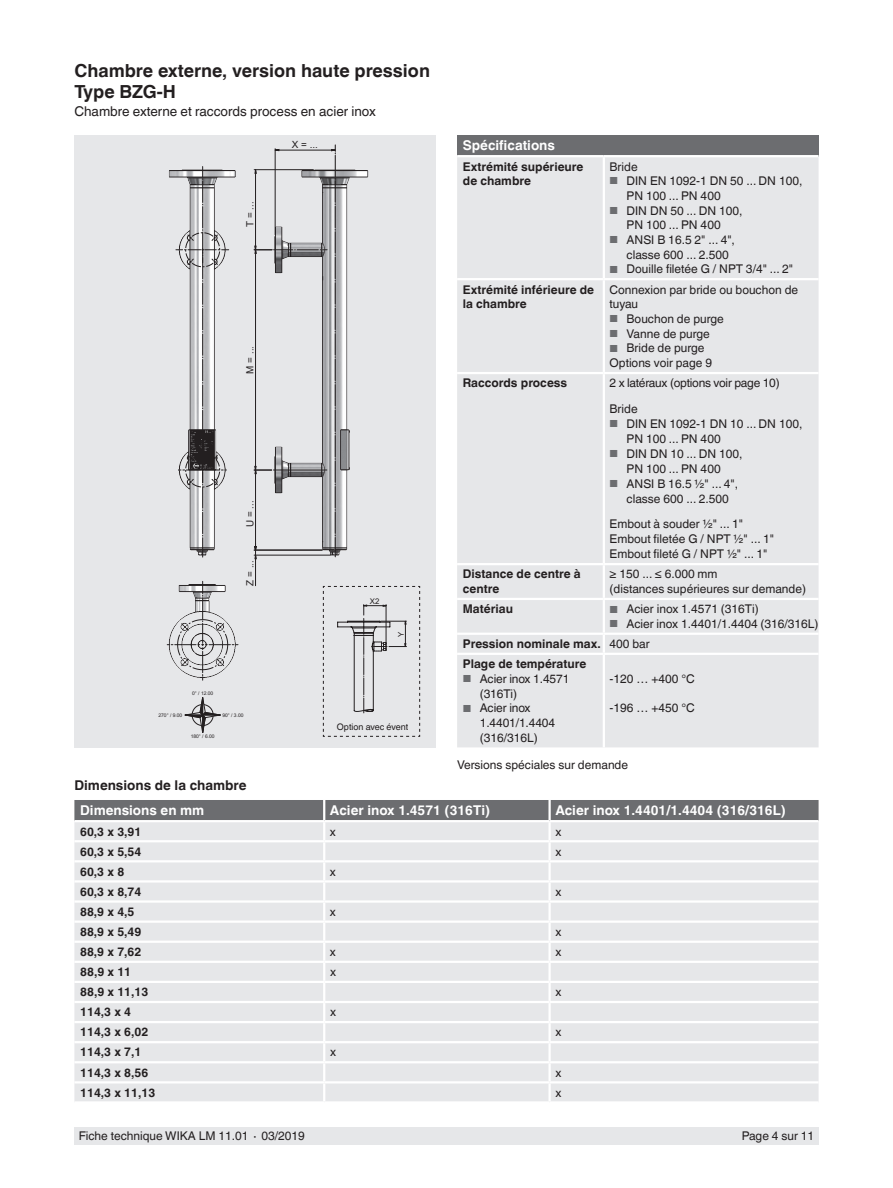
<style>
.page{position:relative;width:893px;height:1188px;background:#fff}
.page>*{position:absolute;margin:0;border:0;box-sizing:border-box;transform-origin:0 0}
.t1{font:700 18px/21px "Helvetica World";color:#231f20}
.t2{font:700 13.5px "Helvetica World";color:#fff}
.t3{font:13.5px "Helvetica World";color:#231f20}
.t4{font:700 13.5px "Helvetica World";color:#231f20}
.t5{font:12px/14.7px "Helvetica World";color:#231f20}
.t6{font:700 12px/14.7px "Helvetica World";color:#231f20}
.t7{font:12px/25.5px "Helvetica World";letter-spacing:-.02em;color:#231f20}
.t8{font:9.9px "Arial";color:#231f20}
.t9{font:9px "Helvetica World";color:#231f20}
.t10{font:7.8px "Arial";color:#231f20}
.t11{font:4.95px "Arial";color:#231f20}
.s1{font-size:10.2px;color:#6c6d70}
.s2{font-weight:700}
</style>
<div class="page">
<div style="left:74px;top:1128px;width:745px;height:17px;background:#e6e7e9"></div>
<div style="left:74px;top:135px;width:362px;height:612px;background:#e6e7e9"></div>
<svg style="left:167px;top:145px;width:253px;height:592px"></svg>
<div style="left:457px;top:135px;width:362px;height:21px;background:#6c6d70"></div>
<div style="left:457px;top:157px;width:362px;height:590px;background:#e6e7e9"></div>
<div style="left:457px;top:565px;width:362px;height:33px;background:#e6e7e9"></div>
<hr style="left:457px;top:278px;width:147px;height:2px;background:#fff">
<hr style="left:457px;top:372px;width:147px;height:2px;background:#fff">
<hr style="left:457px;top:563px;width:147px;height:2px;background:#fff">
<hr style="left:457px;top:598px;width:147px;height:2px;background:#fff">
<hr style="left:457px;top:633px;width:147px;height:2px;background:#fff">
<svg style="left:603px;top:635px;width:2px;height:18px"></svg>
<hr style="left:457px;top:653px;width:147px;height:2px;background:#fff">
<hr style="left:603px;top:655px;width:2px;height:92px;background:#fff">
<hr style="left:603px;top:280px;width:2px;height:92px;background:#fff">
<hr style="left:603px;top:374px;width:2px;height:189px;background:#fff">
<hr style="left:603px;top:565px;width:2px;height:33px;background:#fff">
<hr style="left:603px;top:600px;width:2px;height:33px;background:#fff">
<hr style="left:603px;top:157px;width:2px;height:121px;background:#fff">
<hr style="left:604px;top:278px;width:215px;height:2px;background:#fff">
<hr style="left:604px;top:372px;width:215px;height:2px;background:#fff">
<hr style="left:604px;top:563px;width:215px;height:2px;background:#fff">
<hr style="left:604px;top:598px;width:215px;height:2px;background:#fff">
<hr style="left:604px;top:633px;width:215px;height:2px;background:#fff">
<hr style="left:604px;top:653px;width:215px;height:2px;background:#fff">
<hr style="left:457px;top:155px;width:147px;height:2px;background:#fff">
<hr style="left:604px;top:155px;width:215px;height:2px;background:#fff">
<svg style="left:74px;top:800px;width:745px;height:301px;background:#e0e1e3"></svg>
<hr style="left:550px;top:1081px;width:269px;height:3px;background:#fff">
<hr style="left:548px;top:1084px;width:3px;height:17px;background:#fff">
<h1 class="t1" style="left:74px;top:60px;width:357px">Chambre externe, version haute pression<br>Type BZG-H</h1>
<p class="t3" style="left:74px;top:103px;width:303px">Chambre externe et raccords process en acier inox</p>
<p class="t8" style="left:243px;top:227px;width:27px;rotate:-90deg">T = ...</p>
<p class="t8" style="left:292px;top:138px;width:28px">X = ...</p>
<p class="t8" style="left:243px;top:374px;width:29px;rotate:-90deg">M = ...</p>
<p class="t8" style="left:243px;top:527px;width:28px;rotate:-90deg">U = ...</p>
<p class="t8" style="left:243px;top:586px;width:27px;rotate:-90deg">Z = ...</p>
<p class="t11" style="left:192px;top:690px;width:23px">0° / 12.00</p>
<p class="t11" style="left:158px;top:712px;width:25px">270° / 9.00</p>
<p class="t11" style="left:222px;top:712px;width:23px">90° / 3.00</p>
<p class="t11" style="left:191px;top:733px;width:25px">180° / 6.00</p>
<p class="t4" style="left:74px;top:777px;width:174px">Dimensions de la chambre</p>
<p class="t10" style="left:370px;top:596px;width:11px">X2</p>
<p class="t10" style="left:396px;top:637px;width:7px;rotate:-90deg">Y</p>
<p class="t9" style="left:337px;top:721px;width:73px">Option avec évent</p>
<p class="t2" style="left:463px;top:138px;width:94px">Spécifications</p>
<p class="t6" style="left:463px;top:159px;width:122px">Extrémité supérieure de chambre</p>
<p class="t5" style="left:610px;top:159px;width:30px">Bride</p>
<p class="t5" style="left:627px;top:174px;width:177px;text-indent:-17px"><span class="s1">■</span> DIN EN 1092-1 DN 50 ... DN 100,<br>PN 100 ... PN 400</p>
<p class="t5" style="left:610px;top:203px;width:134px;text-align:center"><span class="s1">■</span> DIN DN 50 ... DN 100,<br>PN 100 ... PN 400</p>
<p class="t5" style="left:627px;top:233px;width:110px;text-indent:-17px"><span class="s1">■</span> ANSI B 16.5 2" ... 4", classe 600 ... 2.500</p>
<p class="t5" style="left:610px;top:262px;width:185px"><span class="s1">■</span> Douille filetée G / NPT 3/4" ... 2"</p>
<p class="t6" style="left:463px;top:282px;width:133px">Extrémité inférieure de la chambre</p>
<p class="t5" style="left:610px;top:282px;width:190px">Connexion par bride ou bouchon de tuyau</p>
<p class="t5" style="left:610px;top:311px;width:116px"><span class="s1">■</span> Bouchon de purge</p>
<p class="t5" style="left:610px;top:326px;width:102px"><span class="s1">■</span> Vanne de purge</p>
<p class="t5" style="left:610px;top:341px;width:104px"><span class="s1">■</span> Bride de purge<br>Options voir page 9</p>
<p class="t6" style="left:463px;top:376px;width:106px">Raccords process</p>
<p class="t7" style="left:610px;top:371px;width:172px">2 x latéraux (options voir page 10)<br>Bride</p>
<p class="t5" style="left:627px;top:416px;width:177px;text-indent:-17px"><span class="s1">■</span> DIN EN 1092-1 DN 10 ... DN 100,<br>PN 100 ... PN 400</p>
<p class="t5" style="left:610px;top:446px;width:134px;text-align:center"><span class="s1">■</span> DIN DN 10 ... DN 100,<br>PN 100 ... PN 400</p>
<p class="t5" style="left:627px;top:476px;width:113px;text-indent:-17px"><span class="s1">■</span> ANSI B 16.5 ½" ... 4", classe 600 ... 2.500</p>
<p class="t5" style="left:610px;top:517px;width:166px">Embout à souder ½" ... 1"<br>Embout filetée G / NPT ½" ... 1"<br>Embout fileté G / NPT ½" ... 1"</p>
<p class="t6" style="left:463px;top:567px;width:119px">Distance de centre à centre</p>
<p class="t5" style="left:610px;top:567px;width:198px">≥ 150 ... ≤ 6.000 mm<br>(distances supérieures sur demande)</p>
<p class="t6" style="left:463px;top:602px;width:52px">Matériau</p>
<p class="t5" style="left:610px;top:602px;width:151px"><span class="s1">■</span> Acier inox 1.4571 (316Ti)</p>
<p class="t5" style="left:463px;top:614px;width:357px;line-height:20.1px;text-indent:147px"><span class="s1">■</span> Acier inox 1.4401/1.4404 (316/316L)<br><span class="s2">Pression nominale max.</span> 400 bar<br><span class="s2">Plage de température</span></p>
<p class="t5" style="left:480px;top:671px;width:91px;text-indent:-17px"><span class="s1">■</span> Acier inox 1.4571 (316Ti)</p>
<p class="t5" style="left:480px;top:701px;width:77px;text-indent:-17px"><span class="s1">■</span> Acier inox<br>1.4401/1.4404 (316/316L)</p>
<p class="t5" style="left:610px;top:671px;width:87px">-120 … +400 °C</p>
<p class="t5" style="left:610px;top:701px;width:87px">-196 … +450 °C</p>
<p class="t5" style="left:457px;top:758px;width:172px">Versions spéciales sur demande</p>
<p class="t2" style="left:80px;top:803px;width:126px">Dimensions en mm</p>
<p class="t2" style="left:330px;top:803px;width:162px">Acier inox 1.4571 (316Ti)</p>
<p class="t2" style="left:555px;top:803px;width:232px">Acier inox 1.4401/1.4404 (316/316L)</p>
<p class="t6" style="left:80px;top:824px;width:63px">60,3 x 3,91</p>
<p class="t5" style="left:330px;top:824px;width:7px">x</p>
<p class="t5" style="left:555px;top:824px;width:7px">x</p>
<p class="t6" style="left:80px;top:844px;width:63px">60,3 x 5,54</p>
<p class="t5" style="left:555px;top:844px;width:7px">x</p>
<p class="t6" style="left:80px;top:864px;width:46px">60,3 x 8</p>
<p class="t5" style="left:330px;top:864px;width:7px">x</p>
<p class="t6" style="left:80px;top:884px;width:63px">60,3 x 8,74</p>
<p class="t5" style="left:555px;top:884px;width:7px">x</p>
<p class="t6" style="left:80px;top:904px;width:56px">88,9 x 4,5</p>
<p class="t5" style="left:330px;top:904px;width:7px">x</p>
<p class="t6" style="left:80px;top:924px;width:63px">88,9 x 5,49</p>
<p class="t5" style="left:555px;top:924px;width:7px">x</p>
<p class="t6" style="left:80px;top:945px;width:63px">88,9 x 7,62</p>
<p class="t5" style="left:330px;top:945px;width:7px">x</p>
<p class="t5" style="left:555px;top:945px;width:7px">x</p>
<p class="t6" style="left:80px;top:965px;width:53px">88,9 x 11</p>
<p class="t5" style="left:330px;top:965px;width:7px">x</p>
<p class="t6" style="left:80px;top:985px;width:70px">88,9 x 11,13</p>
<p class="t5" style="left:555px;top:985px;width:7px">x</p>
<p class="t6" style="left:80px;top:1005px;width:53px">114,3 x 4</p>
<p class="t5" style="left:330px;top:1005px;width:7px">x</p>
<p class="t6" style="left:80px;top:1025px;width:70px">114,3 x 6,02</p>
<p class="t5" style="left:555px;top:1025px;width:7px">x</p>
<p class="t6" style="left:80px;top:1045px;width:63px">114,3 x 7,1</p>
<p class="t5" style="left:330px;top:1045px;width:7px">x</p>
<p class="t6" style="left:80px;top:1065px;width:70px">114,3 x 8,56</p>
<p class="t5" style="left:555px;top:1065px;width:7px">x</p>
<p class="t6" style="left:80px;top:1085px;width:77px">114,3 x 11,13</p>
<p class="t5" style="left:555px;top:1085px;width:7px">x</p>
<p class="t5" style="left:79px;top:1129px;width:228px">Fiche technique WIKA LM 11.01 ∙ 03/2019</p>
<p class="t5" style="left:742px;top:1129px;width:74px">Page 4 sur 11</p>
</div>
